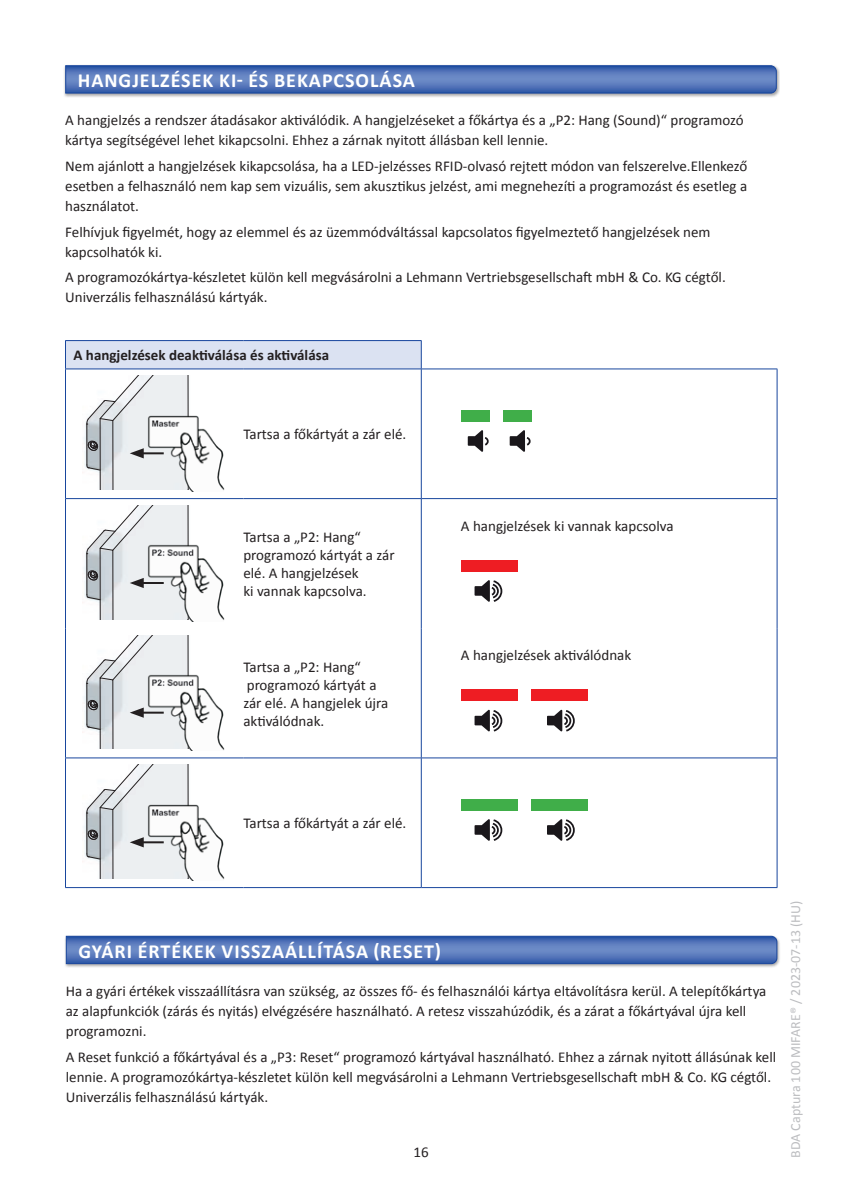
<style>
.page{position:relative;width:842px;height:1191px;background:#fff}
.page>*{position:absolute;margin:0;border:0;box-sizing:border-box;transform-origin:0 0}
.t1{font:700 20px "Calibri";letter-spacing:.05em;color:#fff}
.t2{font:15px/20px "Calibri";color:#231f20}
.t3{font:700 15px "Calibri";color:#231f20}
.t4{font:14px "Calibri";color:#bcbdc0}
</style>
<div class="page">
<svg style="left:66px;top:341px;width:355px;height:546px"></svg>
<svg style="left:422px;top:369px;width:355px;height:518px"></svg>
<hr style="left:65px;top:340px;width:178px;height:1px;background:#18469d">
<svg style="left:65px;top:341px;width:1px;height:27px"></svg>
<hr style="left:243px;top:340px;width:179px;height:1px;background:#18469d">
<svg style="left:421px;top:341px;width:1px;height:27px"></svg>
<hr style="left:65px;top:368px;width:178px;height:1px;background:#18469d">
<hr style="left:65px;top:369px;width:1px;height:129px;background:#18469d">
<hr style="left:243px;top:368px;width:178px;height:1px;background:#18469d">
<hr style="left:421px;top:368px;width:356px;height:1px;background:#18469d">
<hr style="left:421px;top:369px;width:1px;height:129px;background:#18469d">
<hr style="left:777px;top:369px;width:1px;height:129px;background:#18469d">
<hr style="left:65px;top:498px;width:178px;height:1px;background:#18469d">
<hr style="left:65px;top:499px;width:1px;height:129px;background:#18469d">
<hr style="left:243px;top:498px;width:178px;height:1px;background:#18469d">
<hr style="left:421px;top:498px;width:356px;height:1px;background:#18469d">
<hr style="left:421px;top:499px;width:1px;height:129px;background:#18469d">
<hr style="left:777px;top:499px;width:1px;height:129px;background:#18469d">
<hr style="left:65px;top:628px;width:1px;height:129px;background:#18469d">
<hr style="left:421px;top:628px;width:1px;height:129px;background:#18469d">
<hr style="left:777px;top:628px;width:1px;height:129px;background:#18469d">
<hr style="left:65px;top:757px;width:178px;height:1px;background:#18469d">
<hr style="left:65px;top:758px;width:1px;height:129px;background:#18469d">
<hr style="left:243px;top:757px;width:178px;height:1px;background:#18469d">
<hr style="left:421px;top:757px;width:356px;height:1px;background:#18469d">
<hr style="left:421px;top:758px;width:1px;height:129px;background:#18469d">
<hr style="left:777px;top:758px;width:1px;height:129px;background:#18469d">
<hr style="left:65px;top:887px;width:178px;height:1px;background:#18469d">
<hr style="left:243px;top:887px;width:178px;height:1px;background:#18469d">
<hr style="left:421px;top:887px;width:356px;height:1px;background:#18469d">
<img style="left:83px;top:376px;width:134px;height:113px">
<hr style="left:86px;top:424px;width:1px;height:41px;background:#231f20">
<img style="left:132px;top:395px;width:116px;height:96px">
<svg style="left:87px;top:376px;width:101px;height:113px"></svg>
<div style="left:461px;top:410px;width:28px;height:11px;background:#40ae49"></div>
<div style="left:503px;top:410px;width:28px;height:11px;background:#40ae49"></div>
<svg style="left:468px;top:430px;width:21px;height:22px"></svg>
<svg style="left:510px;top:430px;width:21px;height:22px"></svg>
<img style="left:83px;top:505px;width:134px;height:114px">
<hr style="left:86px;top:554px;width:1px;height:40px;background:#231f20">
<img style="left:132px;top:525px;width:116px;height:96px">
<svg style="left:87px;top:505px;width:101px;height:114px"></svg>
<div style="left:461px;top:560px;width:57px;height:11px;background:#ee1d23"></div>
<svg style="left:474px;top:580px;width:28px;height:22px"></svg>
<img style="left:83px;top:635px;width:134px;height:113px">
<hr style="left:86px;top:683px;width:1px;height:41px;background:#231f20">
<img style="left:132px;top:654px;width:116px;height:97px">
<svg style="left:87px;top:635px;width:101px;height:113px"></svg>
<div style="left:461px;top:689px;width:57px;height:12px;background:#ee1d23"></div>
<div style="left:531px;top:689px;width:57px;height:12px;background:#ee1d23"></div>
<svg style="left:474px;top:709px;width:28px;height:22px"></svg>
<svg style="left:547px;top:709px;width:28px;height:22px"></svg>
<img style="left:83px;top:765px;width:134px;height:113px">
<hr style="left:86px;top:813px;width:1px;height:41px;background:#231f20">
<img style="left:132px;top:784px;width:116px;height:96px">
<svg style="left:87px;top:765px;width:101px;height:113px"></svg>
<div style="left:461px;top:799px;width:57px;height:11px;background:#40ae49"></div>
<div style="left:531px;top:799px;width:57px;height:11px;background:#40ae49"></div>
<svg style="left:474px;top:819px;width:28px;height:22px"></svg>
<svg style="left:547px;top:819px;width:28px;height:22px"></svg>
<div style="left:63px;top:64px;width:717px;height:34px;background:#231f20;opacity:.4"></div>
<svg style="left:65px;top:65px;width:712px;height:29px"></svg>
<div style="left:64px;top:934px;width:716px;height:34px;background:#231f20;opacity:.4"></div>
<svg style="left:65px;top:935px;width:713px;height:29px"></svg>
<h1 class="t1" style="left:78px;top:68px;width:339px">HANGJELZÉSEK KI- ÉS BEKAPCSOLÁSA</h1>
<p class="t2" style="left:65px;top:110px;width:680px">A hangjelzés a rendszer átadásakor aktiválódik. A hangjelzéseket a főkártya és a „P2: Hang (Sound)“ programozó kártya segítségével lehet kikapcsolni. Ehhez a zárnak nyitott állásban kell lennie.</p>
<p class="t2" style="left:65px;top:155px;width:684px;text-align:justify">Nem ajánlott a hangjelzések kikapcsolása, ha a LED-jelzésses RFID-olvasó rejtett módon van felszerelve.Ellenkező esetben a felhasználó nem kap sem vizuális, sem akusztikus jelzést, ami megnehezíti a programozást és esetleg a használatot.</p>
<p class="t2" style="left:65px;top:221px;width:647px">Felhívjuk figyelmét, hogy az elemmel és az üzemmódváltással kapcsolatos figyelmeztető hangjelzések nem kapcsolhatók ki.</p>
<p class="t2" style="left:65px;top:267px;width:662px">A programozókártya-készletet külön kell megvásárolni a Lehmann Vertriebsgesellschaft mbH &amp; Co. KG cégtől.<br>Univerzális felhasználású kártyák.</p>
<p class="t3" style="left:73px;top:345px;width:257px">A hangjelzések deaktiválása és aktiválása</p>
<p class="t2" style="left:243px;top:424px;width:165px">Tartsa a főkártyát a zár elé.</p>
<p class="t2" style="left:243px;top:527px;width:153px;line-height:18px">Tartsa a „P2: Hang“ programozó kártyát a zár elé. A hangjelzések<br>ki vannak kapcsolva.</p>
<p class="t2" style="left:243px;top:657px;width:146px;line-height:18px">Tartsa a „P2: Hang“ programozó kártyát a zár elé. A hangjelek újra aktiválódnak.</p>
<p class="t2" style="left:461px;top:515px;width:214px">A hangjelzések ki vannak kapcsolva</p>
<p class="t2" style="left:461px;top:644px;width:172px">A hangjelzések aktiválódnak</p>
<p class="t2" style="left:243px;top:812px;width:165px">Tartsa a főkártyát a zár elé.</p>
<h1 class="t1" style="left:78px;top:939px;width:364px">GYÁRI ÉRTÉKEK VISSZAÁLLÍTÁSA (RESET)</h1>
<p class="t2" style="left:66px;top:980px;width:702px">Ha a gyári értékek visszaállításra van szükség, az összes fő- és felhasználói kártya eltávolításra kerül. A telepítőkártya az alapfunkciók (zárás és nyitás) elvégzésére használható. A retesz visszahúzódik, és a zárat a főkártyával újra kell programozni.</p>
<p class="t2" style="left:66px;top:1046px;width:712px">A Reset funkció a főkártyával és a „P3: Reset“ programozó kártyával használható. Ehhez a zárnak nyitott állásúnak kell lennie. A programozókártya-készletet külön kell megvásárolni a Lehmann Vertriebsgesellschaft mbH &amp; Co. KG cégtől.<br>Univerzális felhasználású kártyák.</p>
<p class="t2" style="left:413px;top:1141px;width:17px">16</p>
<p class="t4" style="left:787px;top:1157px;width:258px;rotate:-90deg">BDA Captura 100 MIFARE® / 2023-07-13 (HU)</p>
</div>
